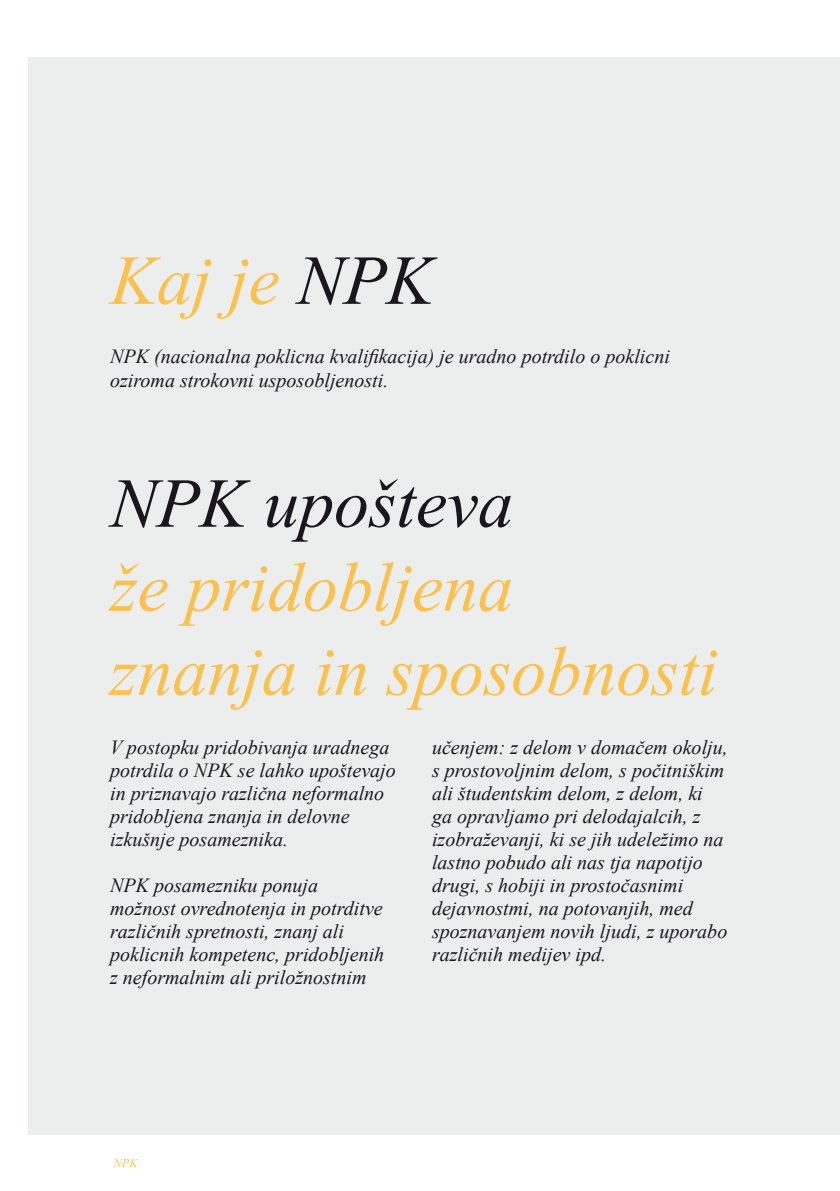
<style>
.page{position:relative;width:840px;height:1191px;background:#fff}
.page>*{position:absolute;margin:0;border:0;box-sizing:border-box;transform-origin:0 0}
.t1{font:italic 70px "Times New Roman";color:#fbc14e}
.t2{font:italic 70px "Times New Roman";color:#1a171c}
.t3{font:italic 20px/23px "Times New Roman";color:#1a171c}
.t4{font:italic 12px "Times New Roman";color:#fbc14e}
.s1{color:#1a171c}
</style>
<div class="page">
<div style="left:28px;top:57px;width:811px;height:1077px;background:#eceded"></div>
<p class="t1" style="left:110px;top:232px;width:324px">Kaj je <span class="s1">NPK</span></p>
<p class="t3" style="left:110px;top:344px;width:561px;line-height:24px">NPK (nacionalna poklicna kvalifikacija) je uradno potrdilo o poklicni oziroma strokovni usposobljenosti.</p>
<p class="t2" style="left:110px;top:455px;width:404px">NPK upošteva</p>
<p class="t1" style="left:110px;top:539px;width:404px">že pridobljena</p>
<p class="t1" style="left:110px;top:623px;width:608px">znanja in sposobnosti</p>
<p class="t3" style="left:110px;top:735px;width:287px">V postopku pridobivanja uradnega potrdila o NPK se lahko upoštevajo in priznavajo različna neformalno pridobljena znanja in delovne izkušnje posameznika.</p>
<p class="t3" style="left:110px;top:873px;width:275px">NPK posamezniku ponuja možnost ovrednotenja in potrditve različnih spretnosti, znanj ali poklicnih kompetenc, pridobljenih z neformalnim ali priložnostnim</p>
<p class="t3" style="left:432px;top:735px;width:297px">učenjem: z delom v domačem okolju, s prostovoljnim delom, s počitniškim ali študentskim delom, z delom, ki ga opravljamo pri delodajalcih, z izobraževanji, ki se jih udeležimo na lastno pobudo ali nas tja napotijo drugi, s hobiji in prostočasnimi dejavnostmi, na potovanjih, med spoznavanjem novih ljudi, z uporabo različnih medijev ipd.</p>
<p class="t4" style="left:114px;top:1154px;width:25px">NPK</p>
</div>
